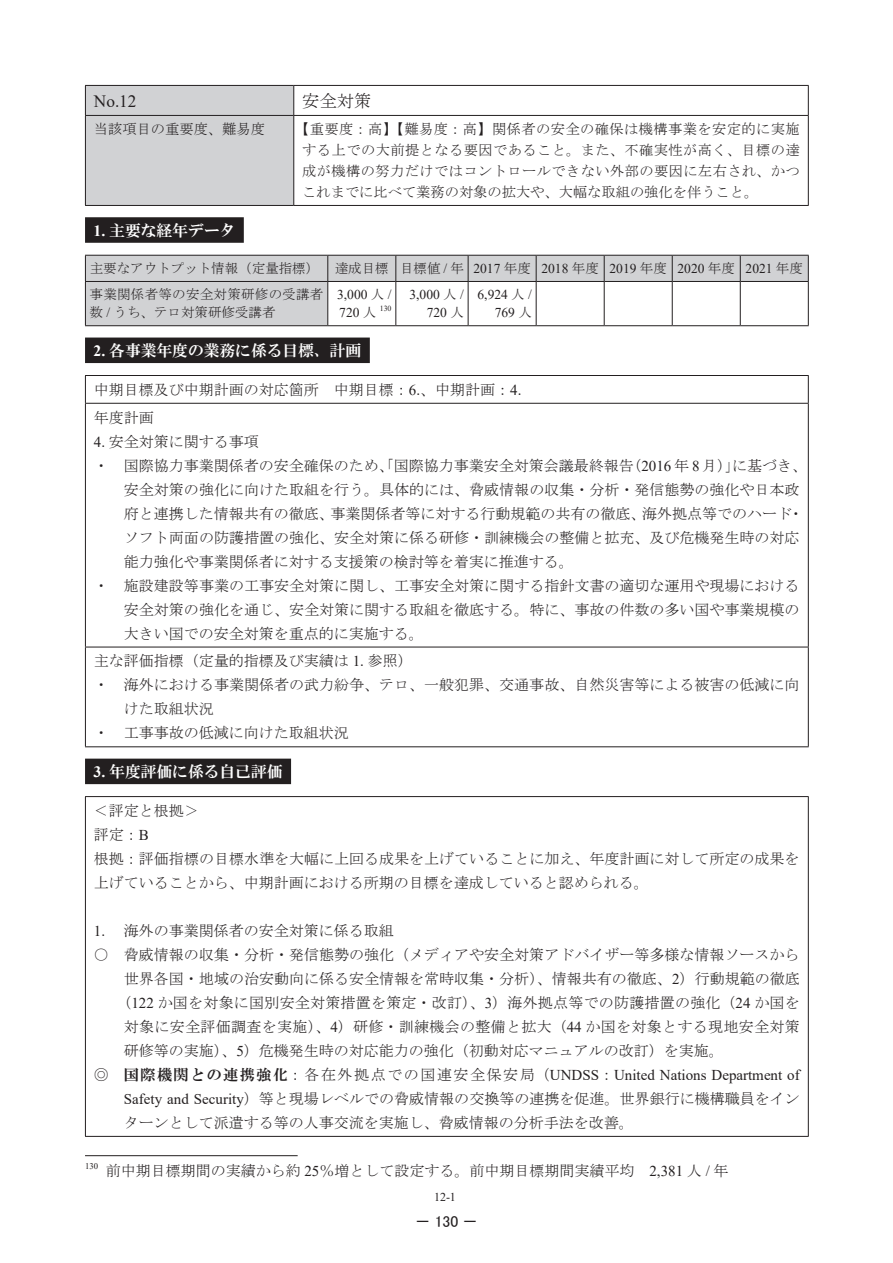
<style>
.page{position:relative;width:893px;height:1263px;background:#fff}
.page>*{position:absolute;margin:0;border:0;box-sizing:border-box;transform-origin:0 0}
.t1{font:17.25px "Times New Roman";color:#231f20}
.t2{font:17.25px "MS Mincho";color:#231f20}
.t3{font:15.75px "HG Mincho E";color:#fff}
.t4{font:15.75px "MS P Gothic";color:#231f20}
.t5{font:15px/24px "MS Mincho";color:#231f20}
.t6{font:15px "Times New Roman";color:#231f20}
.t7{font:15px "MS Mincho";letter-spacing:.02em;color:#231f20}
.t8{font:14.25px/21px "MS Mincho";color:#231f20;text-align:justify}
.t9{font:13.5px/26.2px "MS Mincho";color:#231f20}
.t10{font:13.5px/18px "Times New Roman";color:#231f20;text-align:right}
.t11{font:12px "Times New Roman";color:#231f20}
.t12{font:8.7px "Times New Roman";color:#231f20}
.t13{font:7.8px "Times New Roman";color:#231f20}
.s1{font-family:"Times New Roman";font-weight:700}
.s2{font-family:"Times New Roman"}
.s3{font-family:"MS Mincho"}
.s4{font-family:"HG Mincho E"}
.s5{font-family:"MS Gothic"}
</style>
<div class="page">
<div style="left:85px;top:217px;width:159px;height:26px;background:#231f20"></div>
<div style="left:85px;top:338px;width:285px;height:25px;background:#231f20"></div>
<div style="left:85px;top:759px;width:206px;height:25px;background:#231f20"></div>
<hr style="left:294px;top:85px;width:515px;height:1px;background:#231f20">
<div style="left:85px;top:85px;width:209px;height:120px;background:#d1d2d4"></div>
<svg style="left:808px;top:86px;width:1px;height:29px"></svg>
<hr style="left:85px;top:115px;width:209px;height:1px;background:#231f20">
<hr style="left:85px;top:116px;width:1px;height:89px;background:#231f20">
<hr style="left:294px;top:115px;width:515px;height:1px;background:#231f20">
<hr style="left:293px;top:116px;width:1px;height:89px;background:#231f20">
<hr style="left:808px;top:116px;width:1px;height:89px;background:#231f20">
<hr style="left:85px;top:205px;width:209px;height:1px;background:#231f20">
<hr style="left:294px;top:205px;width:515px;height:1px;background:#231f20">
<svg style="left:86px;top:256px;width:722px;height:69px;fill:#d1d2d4"></svg>
<hr style="left:85px;top:255px;width:243px;height:1px;background:#231f20">
<svg style="left:85px;top:256px;width:1px;height:25px"></svg>
<hr style="left:328px;top:255px;width:68px;height:1px;background:#231f20">
<svg style="left:327px;top:256px;width:1px;height:25px"></svg>
<hr style="left:396px;top:255px;width:72px;height:1px;background:#231f20">
<svg style="left:395px;top:256px;width:1px;height:25px"></svg>
<hr style="left:468px;top:255px;width:68px;height:1px;background:#231f20">
<svg style="left:468px;top:256px;width:1px;height:25px"></svg>
<hr style="left:536px;top:255px;width:68px;height:1px;background:#231f20">
<svg style="left:536px;top:256px;width:1px;height:25px"></svg>
<hr style="left:604px;top:255px;width:68px;height:1px;background:#231f20">
<svg style="left:604px;top:256px;width:1px;height:25px"></svg>
<hr style="left:672px;top:255px;width:68px;height:1px;background:#231f20">
<svg style="left:672px;top:256px;width:1px;height:25px"></svg>
<hr style="left:740px;top:255px;width:69px;height:1px;background:#231f20">
<svg style="left:740px;top:256px;width:1px;height:25px"></svg>
<svg style="left:808px;top:256px;width:1px;height:25px"></svg>
<hr style="left:85px;top:281px;width:243px;height:1px;background:#231f20">
<hr style="left:85px;top:282px;width:1px;height:43px;background:#231f20">
<hr style="left:328px;top:281px;width:68px;height:1px;background:#231f20">
<hr style="left:327px;top:282px;width:1px;height:43px;background:#231f20">
<hr style="left:396px;top:281px;width:72px;height:1px;background:#231f20">
<hr style="left:395px;top:282px;width:1px;height:43px;background:#231f20">
<hr style="left:468px;top:281px;width:68px;height:1px;background:#231f20">
<hr style="left:468px;top:282px;width:1px;height:43px;background:#231f20">
<hr style="left:536px;top:281px;width:68px;height:1px;background:#231f20">
<hr style="left:536px;top:282px;width:1px;height:43px;background:#231f20">
<hr style="left:604px;top:281px;width:68px;height:1px;background:#231f20">
<hr style="left:604px;top:282px;width:1px;height:43px;background:#231f20">
<hr style="left:672px;top:281px;width:68px;height:1px;background:#231f20">
<hr style="left:672px;top:282px;width:1px;height:43px;background:#231f20">
<hr style="left:740px;top:281px;width:69px;height:1px;background:#231f20">
<hr style="left:740px;top:282px;width:1px;height:43px;background:#231f20">
<hr style="left:808px;top:282px;width:1px;height:43px;background:#231f20">
<hr style="left:85px;top:325px;width:243px;height:1px;background:#231f20">
<hr style="left:328px;top:325px;width:68px;height:1px;background:#231f20">
<hr style="left:396px;top:325px;width:72px;height:1px;background:#231f20">
<hr style="left:468px;top:325px;width:68px;height:1px;background:#231f20">
<hr style="left:536px;top:325px;width:68px;height:1px;background:#231f20">
<hr style="left:604px;top:325px;width:68px;height:1px;background:#231f20">
<hr style="left:672px;top:325px;width:68px;height:1px;background:#231f20">
<hr style="left:740px;top:325px;width:69px;height:1px;background:#231f20">
<hr style="left:85px;top:375px;width:724px;height:1px;background:#231f20">
<svg style="left:85px;top:376px;width:1px;height:27px"></svg>
<svg style="left:808px;top:376px;width:1px;height:27px"></svg>
<hr style="left:85px;top:403px;width:724px;height:1px;background:#231f20">
<hr style="left:85px;top:404px;width:1px;height:243px;background:#231f20">
<hr style="left:808px;top:404px;width:1px;height:243px;background:#231f20">
<hr style="left:85px;top:647px;width:724px;height:1px;background:#231f20">
<hr style="left:85px;top:647px;width:1px;height:99px;background:#231f20">
<hr style="left:808px;top:647px;width:1px;height:99px;background:#231f20">
<hr style="left:85px;top:746px;width:724px;height:1px;background:#231f20">
<hr style="left:85px;top:796px;width:724px;height:1px;background:#231f20">
<hr style="left:85px;top:797px;width:1px;height:339px;background:#231f20">
<hr style="left:808px;top:797px;width:1px;height:339px;background:#231f20">
<hr style="left:85px;top:1136px;width:724px;height:1px;background:#231f20">
<hr style="left:85px;top:1155px;width:213px;height:1px;background:#231f20">
<p class="t1" style="left:94px;top:89px;width:44px">No.12</p>
<p class="t2" style="left:302px;top:92px;width:70px">安全対策</p>
<p class="t8" style="left:94px;top:118px;width:172px">当該項目の重要度、難易度</p>
<p class="t8" style="left:302px;top:118px;width:499px;text-indent:-7px">【重要度：高】【難易度：高】関係者の安全の確保は機構事業を安定的に実施する上での大前提となる要因であること。また、不確実性が高く、目標の達成が機構の努力だけではコントロールできない外部の要因に左右され、かつこれまでに比べて業務の対象の拡大や、大幅な取組の強化を伴うこと。</p>
<p class="t3" style="left:94px;top:222px;width:143px"><span class="s1">1.</span> 主要な経年データ</p>
<p class="t9" style="left:90px;top:255px;width:715px">主要なアウトプット情報（定量指標） 達成目標 目標値 <span class="s2">/</span> 年 <span class="s2">2017</span> 年度 <span class="s2">2018</span> 年度 <span class="s2">2019</span> 年度 <span class="s2">2020</span> 年度 <span class="s2">2021</span> 年度事業関係者等の安全対策研修の受講者</p>
<p class="t9" style="left:90px;top:299px;width:188px">数 <span class="s2">/</span> うち、テロ対策研修受講者</p>
<p class="t10" style="left:409px;top:285px;width:56px">3,000 <span class="s3">人</span> /<br>720 <span class="s3">人</span></p>
<p class="t10" style="left:478px;top:285px;width:56px">6,924 <span class="s3">人</span> /<br>769 <span class="s3">人</span></p>
<p class="t10" style="left:337px;top:285px;width:56px;text-align:left">3,000 <span class="s3">人</span> /<br>720 <span class="s3">人</span></p>
<p class="t13" style="left:380px;top:303px;width:13px">130</p>
<p class="t3" style="left:94px;top:342px;width:269px"><span class="s1">2.</span> 各事業年度の業務に係る目標、計画</p>
<p class="t5" style="left:94px;top:375px;width:429px;line-height:27.8px">中期目標及び中期計画の対応箇所　中期目標：<span class="s2">6.</span>、中期計画：<span class="s2">4.</span>年度計画</p>
<p class="t5" style="left:94px;top:429px;width:166px"><span class="s2">4.</span> 安全対策に関する事項</p>
<p class="t5" style="left:94px;top:453px;width:715px">・ 国際協力事業関係者の安全確保のため、「国際協力事業安全対策会議最終報告（<span class="s2">2016</span> 年 <span class="s2">8</span> 月）」に基づき、</p>
<p class="t5" style="left:124px;top:477px;width:677px">安全対策の強化に向けた取組を行う。具体的には、脅威情報の収集・分析・発信態勢の強化や日本政</p>
<p class="t5" style="left:124px;top:501px;width:681px">府と連携した情報共有の徹底、事業関係者等に対する行動規範の共有の徹底、海外拠点等でのハード・</p>
<p class="t5" style="left:124px;top:525px;width:677px">ソフト両面の防護措置の強化、安全対策に係る研修・訓練機会の整備と拡充、及び危機発生時の対応</p>
<p class="t5" style="left:124px;top:549px;width:451px">能力強化や事業関係者に対する支援策の検討等を着実に推進する。</p>
<p class="t5" style="left:94px;top:573px;width:707px">・ 施設建設等事業の工事安全対策に関し、工事安全対策に関する指針文書の適切な運用や現場における</p>
<p class="t5" style="left:124px;top:597px;width:677px">安全対策の強化を通じ、安全対策に関する取組を徹底する。特に、事故の件数の多い国や事業規模の</p>
<p class="t5" style="left:124px;top:621px;width:301px">大きい国での安全対策を重点的に実施する。</p>
<p class="t5" style="left:94px;top:649px;width:320px">主な評価指標（定量的指標及び実績は <span class="s2">1.</span> 参照）</p>
<p class="t5" style="left:94px;top:673px;width:707px">・ 海外における事業関係者の武力紛争、テロ、一般犯罪、交通事故、自然災害等による被害の低減に向</p>
<p class="t5" style="left:124px;top:697px;width:91px">けた取組状況</p>
<p class="t5" style="left:94px;top:721px;width:256px">・ 工事事故の低減に向けた取組状況</p>
<p class="t3" style="left:94px;top:763px;width:190px"><span class="s1">3.</span> 年度評価に係る自己評価</p>
<p class="t5" style="left:94px;top:798px;width:707px">＜評定と根拠＞<br>評定：<span class="s2">B<br></span>根拠：評価指標の目標水準を大幅に上回る成果を上げていることに加え、年度計画に対して所定の成果を上げていることから、中期計画における所期の目標を達成していると認められる。</p>
<p class="t5" style="left:94px;top:918px;width:301px"><span class="s2">1.</span> 海外の事業関係者の安全対策に係る取組</p>
<p class="t5" style="left:94px;top:942px;width:707px">○ 脅威情報の収集・分析・発信態勢の強化（メディアや安全対策アドバイザー等多様な情報ソースから</p>
<p class="t5" style="left:124px;top:966px;width:677px">世界各国・地域の治安動向に係る安全情報を常時収集・分析）、情報共有の徹底、<span class="s2">2</span>）行動規範の徹底</p>
<p class="t5" style="left:116px;top:990px;width:685px">（<span class="s2">122</span> か国を対象に国別安全対策措置を策定・改訂）、<span class="s2">3</span>）海外拠点等での防護措置の強化（<span class="s2">24</span> か国を</p>
<p class="t7" style="left:124px;top:1019px;width:677px">対象に安全評価調査を実施）、<span class="s2">4</span>）研修・訓練機会の整備と拡大（<span class="s2">44</span> か国を対象とする現地安全対策</p>
<p class="t5" style="left:124px;top:1038px;width:601px">研修等の実施）、<span class="s2">5</span>）危機発生時の対応能力の強化（初動対応マニュアルの改訂）を実施。</p>
<p class="t6" style="left:94px;top:1064px;width:707px"><span class="s3">◎</span> <span class="s4">国際機関との連携強化</span><span class="s3">：各在外拠点での国連安全保安局（</span>UNDSS<span class="s3">：</span>United Nations Department of</p>
<p class="t5" style="left:124px;top:1086px;width:677px"><span class="s2">Safety and Security</span>）等と現場レベルでの脅威情報の交換等の連携を促進。世界銀行に機構職員をインターンとして派遣する等の人事交流を実施し、脅威情報の分析手法を改善。</p>
<p class="t12" style="left:85px;top:1159px;width:15px">130</p>
<p class="t5" style="left:106px;top:1158px;width:624px">前中期目標期間の実績から約 <span class="s2">25</span>％増として設定する。前中期目標期間実績平均　<span class="s2">2,381</span> 人 <span class="s2">/</span> 年</p>
<p class="t11" style="left:434px;top:1189px;width:23px">12-1</p>
<p class="t4" style="left:415px;top:1213px;width:64px"><span class="s5">－</span> 130 <span class="s5">－</span></p>
</div>
